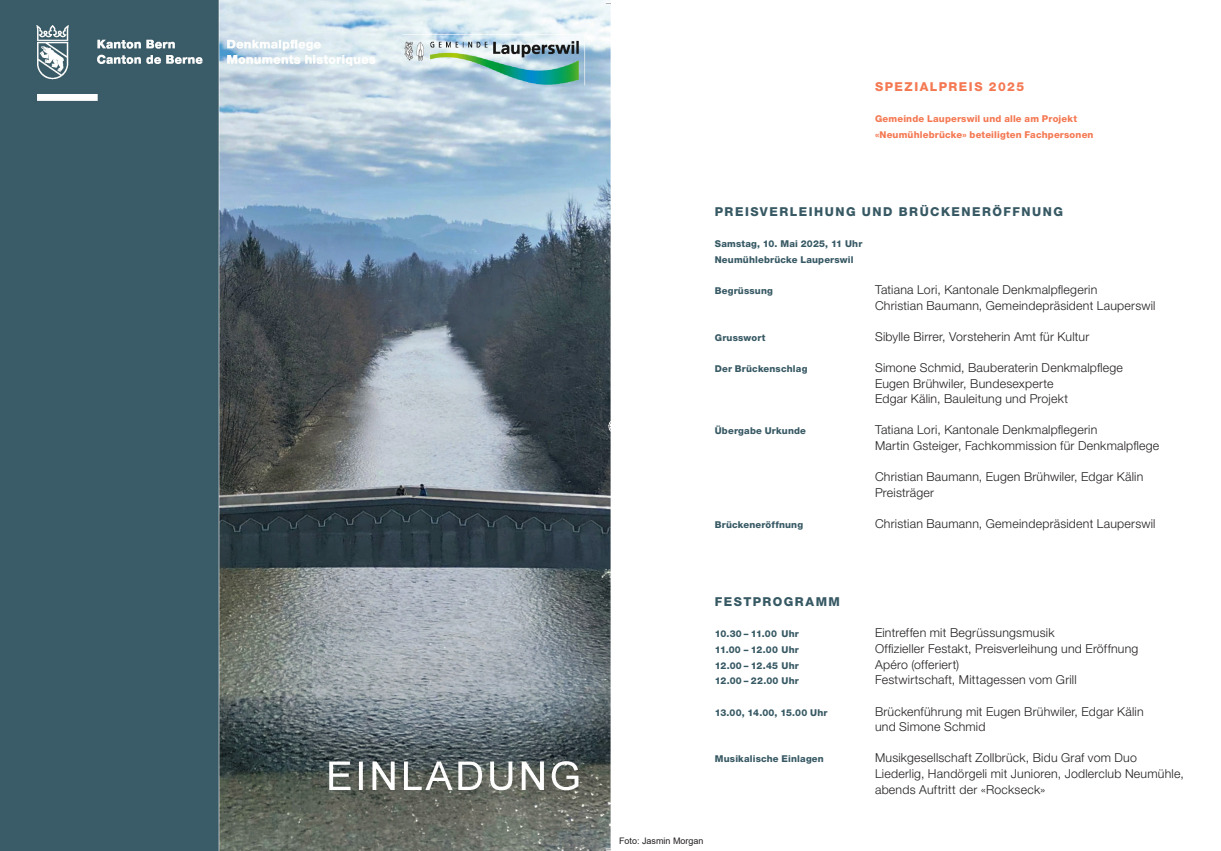
<style>
.page{position:relative;width:1221px;height:851px;background:#fff}
.page>*{position:absolute;margin:0;border:0;box-sizing:border-box;transform-origin:0 0}
.t1{font:300 12.3px/15.6px "Helvetica Neue LT Std";letter-spacing:.02em;color:#231f20}
.t2{font:800 12.3px "Helvetica Neue LT Std";letter-spacing:.12em;color:#375964}
.t3{font:800 12.3px "Helvetica Neue LT Std";letter-spacing:.12em;color:#f47953}
.t4{font:800 9.45px/15.6px "Helvetica Neue LT Std";letter-spacing:.02em;color:#375964;text-align:justify}
.t5{font:800 9.45px/15.6px "Helvetica Neue LT Std";letter-spacing:.02em;color:#f47953}
.t6{font:9px "Arial";color:#231f20}
</style>
<div class="page">
<img style="left:0;top:0;width:610px;height:850px">
<p class="t3" style="left:875px;top:79px;width:151px">SPEZIALPREIS 2025</p>
<p class="t5" style="left:875px;top:111px;width:220px">Gemeinde Lauperswil und alle am Projekt «Neumühlebrücke» beteiligten Fachpersonen</p>
<p class="t2" style="left:714px;top:204px;width:350px">PREISVERLEIHUNG UND BRÜCKENERÖFFNUNG</p>
<p class="t4" style="left:714px;top:236px;width:149px">Samstag, 10. Mai 2025, 11 Uhr<br>Neumühlebrücke Lauperswil</p>
<p class="t1" style="left:875px;top:281px;width:282px">Tatiana Lori, Kantonale Denkmalpflegerin<br>Christian Baumann, Gemeindepräsident Lauperswil</p>
<p class="t1" style="left:875px;top:328px;width:216px">Sibylle Birrer, Vorsteherin Amt für Kultur</p>
<p class="t1" style="left:875px;top:359px;width:249px">Simone Schmid, Bauberaterin Denkmalpflege<br>Eugen Brühwiler, Bundesexperte<br>Edgar Kälin, Bauleitung und Projekt</p>
<p class="t1" style="left:875px;top:422px;width:286px">Tatiana Lori, Kantonale Denkmalpflegerin<br>Martin Gsteiger, Fachkommission für Denkmalpflege</p>
<p class="t1" style="left:875px;top:469px;width:270px">Christian Baumann, Eugen Brühwiler, Edgar Kälin<br>Preisträger</p>
<p class="t1" style="left:875px;top:515px;width:282px">Christian Baumann, Gemeindepräsident Lauperswil</p>
<p class="t4" style="left:714px;top:283px;width:60px">Begrüssung</p>
<p class="t4" style="left:714px;top:329px;width:52px">Grusswort</p>
<p class="t4" style="left:714px;top:361px;width:94px">Der Brückenschlag</p>
<p class="t4" style="left:714px;top:423px;width:93px">Übergabe Urkunde</p>
<p class="t4" style="left:714px;top:517px;width:90px">Brückeneröffnung</p>
<p class="t2" style="left:714px;top:594px;width:127px">FESTPROGRAMM</p>
<p class="t4" style="left:714px;top:626px;width:86px">10.30 – 11.00 Uhr 11.00 – 12.00 Uhr 12.00 – 12.45 Uhr 12.00 – 22.00 Uhr</p>
<p class="t4" style="left:714px;top:704px;width:114px">13.00, 14.00, 15.00 Uhr</p>
<p class="t4" style="left:714px;top:751px;width:111px">Musikalische Einlagen</p>
<p class="t6" style="left:619px;top:834px;width:86px">Foto: Jasmin Morgan</p>
<p class="t1" style="left:875px;top:625px;width:265px">Eintreffen mit Begrüssungsmusik<br>Offizieller Festakt, Preisverleihung und Eröffnung Apéro (offeriert)<br>Festwirtschaft, Mittagessen vom Grill</p>
<p class="t1" style="left:875px;top:703px;width:270px">Brückenführung mit Eugen Brühwiler, Edgar Kälin und Simone Schmid</p>
<p class="t1" style="left:875px;top:749px;width:310px">Musikgesellschaft Zollbrück, Bidu Graf vom Duo<br>Liederlig, Handörgeli mit Junioren, Jodlerclub Neumühle, abends Auftritt der «Rockseck»</p>
</div>
